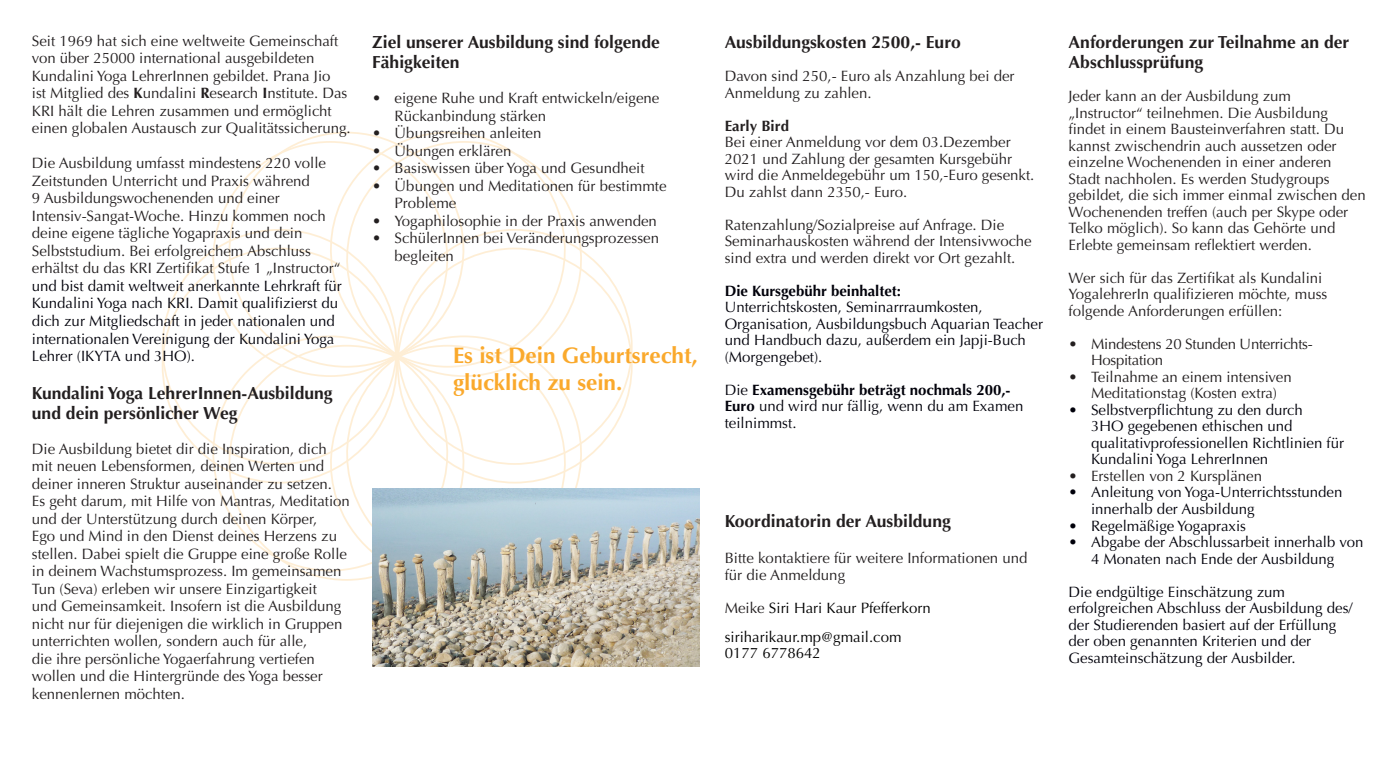
<style>
.page{position:relative;width:1400px;height:759px;background:#fff}
.page>*{position:absolute;margin:0;border:0;box-sizing:border-box;transform-origin:0 0}
.t1{font:700 22.5px/27px "Optima";color:#faa92c}
.t2{font:700 17.5px/20px "Optima";color:#231f20}
.t3{font:15px/17.5px "Optima";color:#231f20}
.t4{font:15px/16.5px "Optima";color:#00000a}
.t5{font:15px/16.5px "Optima";color:#000001}
.t6{font:15px/16.5px "Optima";letter-spacing:-.02em;color:#231f20}
.t7{font:700 15px "Optima";color:#00000a}
.t8{font:700 15px "Optima";color:#231f20}
.s1{font-weight:700}
.s2{color:#00000a}
.s3{color:#231f20}
</style>
<div class="page">
<svg style="left:213px;top:132px;width:266px;height:115px"></svg>
<svg style="left:224px;top:483px;width:239px;height:97px"></svg>
<svg style="left:329px;top:141px;width:253px;height:106px"></svg>
<svg style="left:162px;top:247px;width:235px;height:236px"></svg>
<svg style="left:397px;top:247px;width:235px;height:236px"></svg>
<img style="left:372px;top:488px;width:328px;height:178px">
<p class="t3" style="left:32px;top:32px;width:320px">Seit 1969 hat sich eine weltweite Gemeinschaft von über 25000 international ausgebildeten Kundalini Yoga LehrerInnen gebildet. Prana Jio<br>ist Mitglied des <span class="s1">K</span>undalini <span class="s1">R</span>esearch <span class="s1">I</span>nstitute. Das KRI hält die Lehren zusammen und ermöglicht einen globalen Austausch zur Qualitätssicherung.</p>
<p class="t3" style="left:32px;top:155px;width:311px">Die Ausbildung umfasst mindestens 220 volle Zeitstunden Unterricht und Praxis während<br>9 Ausbildungswochenenden und einer Intensiv-Sangat-Woche. Hinzu kommen noch deine eigene tägliche Yogapraxis und dein Selbststudium. Bei erfolgreichem Abschluss erhältst du das KRI Zertifikat Stufe 1 „Instructor“ <span class="s2">und bist damit weltweit anerkannte Lehrkraft für Kundalini Yoga nach KRI. Damit qualifizierst du dich zur Mitgliedschaft in jeder nationalen und internationalen Vereinigung der Kundalini Yoga Lehrer (IKYTA und 3HO).</span></p>
<p class="t2" style="left:32px;top:382px;width:302px">Kundalini Yoga LehrerInnen-Ausbildung und dein persönlicher Weg</p>
<p class="t3" style="left:32px;top:440px;width:319px">Die Ausbildung bietet dir die Inspiration, dich mit neuen Lebensformen, deinen Werten und deiner inneren Struktur auseinander zu setzen.<br>Es geht darum, mit Hilfe von Mantras, Meditation und der Unterstützung durch deinen Körper,<br>Ego und Mind in den Dienst deines Herzens zu stellen. Dabei spielt die Gruppe eine große Rolle in deinem Wachstumsprozess. Im gemeinsamen Tun (Seva) erleben wir unsere Einzigartigkeit<br>und Gemeinsamkeit. Insofern ist die Ausbildung nicht nur für diejenigen die wirklich in Gruppen unterrichten wollen, sondern auch für alle,<br>die ihre persönliche Yogaerfahrung vertiefen wollen und die Hintergründe des Yoga besser kennenlernen möchten.</p>
<p class="t2" style="left:372px;top:32px;width:289px">Ziel unserer Ausbildung sind folgende<br>Fähigkeiten</p>
<p class="t3" style="left:395px;top:89px;width:266px;text-indent:-22px">• eigene Ruhe und Kraft entwickeln/eigene<br>Rückanbindung stärken</p>
<p class="t3" style="left:372px;top:124px;width:171px">• Übungsreihen anleiten</p>
<p class="t3" style="left:372px;top:142px;width:141px">• Übungen erklären</p>
<p class="t3" style="left:372px;top:159px;width:274px">• Basiswissen über Yoga und Gesundheit</p>
<p class="t3" style="left:395px;top:177px;width:273px;text-indent:-22px">• Übungen und Meditationen für bestimmte<br>Probleme</p>
<p class="t3" style="left:372px;top:212px;width:286px">• Yogaphilosophie in der Praxis anwenden</p>
<p class="t3" style="left:395px;top:229px;width:266px;text-indent:-22px">• SchülerInnen bei Veränderungsprozessen begleiten</p>
<p class="t1" style="left:453px;top:342px;width:246px">Es ist Dein Geburtsrecht, glücklich zu sein.</p>
<p class="t2" style="left:725px;top:32px;width:238px">Ausbildungskosten 2500,- Euro</p>
<p class="t3" style="left:725px;top:68px;width:291px;line-height:16.5px">Davon sind 250,- Euro als Anzahlung bei der<br>Anmeldung zu zahlen.</p>
<p class="t8" style="left:725px;top:117px;width:66px">Early Bird</p>
<p class="t3" style="left:725px;top:134px;width:311px;line-height:16.5px">Bei einer Anmeldung vor dem 03.Dezember 2021 und Zahlung der gesamten Kursgebühr wird die Anmeldegebühr um 150,-Euro gesenkt.<br>Du zahlst dann 2350,- Euro.</p>
<p class="t3" style="left:725px;top:216px;width:308px;line-height:16.5px">Ratenzahlung/Sozialpreise auf Anfrage. Die<br>Seminarhauskosten während der Intensivwoche sind extra und werden direkt vor Ort gezahlt.</p>
<p class="t7" style="left:725px;top:282px;width:178px">Die Kursgebühr beinhaltet:</p>
<p class="t4" style="left:725px;top:299px;width:320px">Unterrichtskosten, Seminarrraumkosten, Organisation, Ausbildungsbuch Aquarian Teacher und Handbuch dazu, außerdem ein Japji-Buch (Morgengebet).</p>
<p class="t4" style="left:725px;top:381px;width:300px">Die <span class="s1">Examensgebühr beträgt nochmals 200,-<br>Euro</span> und wird nur fällig, wenn du am Examen teilnimmst.</p>
<p class="t2" style="left:725px;top:511px;width:228px">Koordinatorin der Ausbildung</p>
<p class="t3" style="left:725px;top:549px;width:304px;line-height:16.5px">Bitte kontaktiere für weitere Informationen und für die Anmeldung</p>
<p class="t5" style="left:725px;top:599px;width:207px"><span class="s3">Meike</span> Siri Hari Kaur Pfefferkorn</p>
<p class="t5" style="left:725px;top:628px;width:178px">siriharikaur.mp@gmail.com<br>0177 6778642</p>
<p class="t2" style="left:1068px;top:32px;width:282px">Anforderungen zur Teilnahme an der<br>Abschlussprüfung</p>
<p class="t3" style="left:1068px;top:88px;width:299px;line-height:16.5px">Jeder kann an der Ausbildung zum „Instructor“ teilnehmen. Die Ausbildung findet in einem Bausteinverfahren statt. Du kannst zwischendrin auch aussetzen oder einzelne Wochenenden in einer anderen Stadt nachholen. Es werden Studygroups gebildet, die sich immer einmal zwischen den Wochenenden treffen (auch per Skype oder Telko möglich). So kann das Gehörte und Erlebte gemeinsam reflektiert werden.</p>
<p class="t3" style="left:1068px;top:269px;width:260px;line-height:16.5px">Wer sich für das Zertifikat als Kundalini<br>YogalehrerIn qualifizieren möchte, muss folgende Anforderungen erfüllen:</p>
<p class="t6" style="left:1091px;top:335px;width:223px;text-indent:-22px">• Mindestens 20 Stunden Unterrichts-<br>Hospitation</p>
<p class="t3" style="left:1068px;top:368px;width:225px;line-height:16.5px;text-align:center">• Teilnahme an einem intensiven<br>Meditationstag (Kosten extra)</p>
<p class="t4" style="left:1091px;top:401px;width:254px;text-indent:-22px">• Selbstverpflichtung zu den durch<br>3HO gegebenen ethischen und qualitativprofessionellen Richtlinien für Kundalini Yoga LehrerInnen</p>
<p class="t3" style="left:1068px;top:467px;width:195px">• Erstellen von 2 Kursplänen</p>
<p class="t4" style="left:1091px;top:484px;width:253px;text-indent:-22px">• Anleitung von Yoga-Unterrichtsstunden innerhalb der Ausbildung</p>
<p class="t4" style="left:1068px;top:517px;width:179px">• Regelmäßige Yogapraxis</p>
<p class="t4" style="left:1068px;top:533px;width:296px;text-align:center">• Abgabe der Abschlussarbeit innerhalb von<br>4 Monaten nach Ende der Ausbildung</p>
<p class="t4" style="left:1068px;top:583px;width:286px">Die endgültige Einschätzung zum erfolgreichen Abschluss der Ausbildung des/ der Studierenden basiert auf der Erfüllung der oben genannten Kriterien und der Gesamteinschätzung der Ausbilder.</p>
</div>
